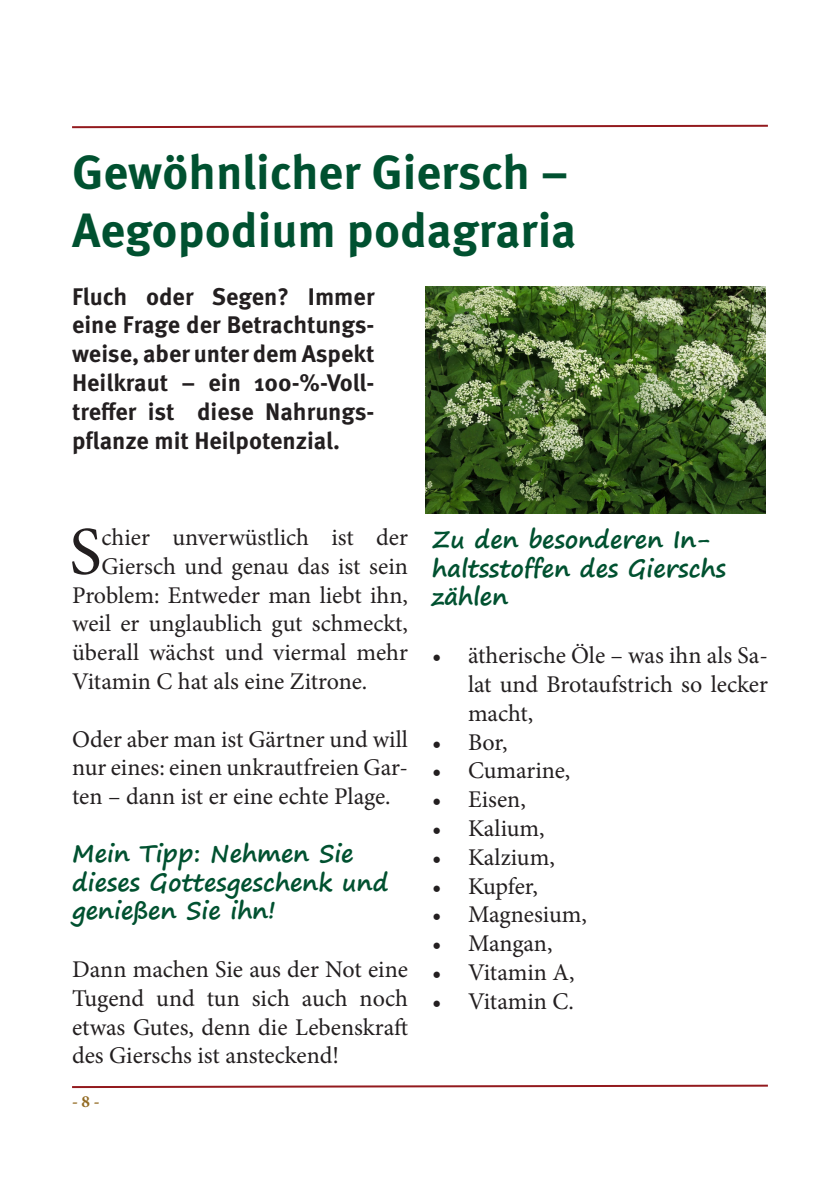
<style>
.page{position:relative;width:840px;height:1191px;background:#fff}
.page>*{position:absolute;margin:0;border:0;box-sizing:border-box;transform-origin:0 0}
.t1{font:68.4px "Minion Pro";color:#231f20}
.t2{font:700 48px/57.6px "Meta OT";color:#005130}
.t3{font:24px/28.8px "Minion Pro";color:#231f20;text-align:justify}
.t4{font:700 24px/28.8px "Meta OT";color:#231f20;text-align:justify}
.t5{font:700 24px/28.8px "Segoe Print";color:#005130}
.t6{font:700 17px "Minion Pro";color:#926a22}
</style>
<div class="page">
<svg style="left:72px;top:124px;width:696px;height:5px"></svg>
<svg style="left:72px;top:1084px;width:696px;height:5px"></svg>
<img style="left:425px;top:286px;width:340px;height:227px">
<p class="t2" style="left:72px;top:144px;width:505px">Gewöhnlicher Giersch –<br>Aegopodium podagraria</p>
<p class="t4" style="left:72px;top:282px;width:304px">Fluch oder Segen? Immer eine Frage der Betrachtungs&shy;weise, aber unter dem Aspekt Heilkraut – ein 100-%-Voll&shy;treffer ist diese Nahrungs&shy;pflanze mit Heilpotenzial.</p>
<p class="t1" style="left:69px;top:506px;width:34px">S</p>
<p class="t3" style="left:102px;top:523px;width:308px">chier unverwüstlich ist der</p>
<p class="t3" style="left:102px;top:552px;width:308px">Giersch und genau das ist sein</p>
<p class="t3" style="left:72px;top:580px;width:337px">Problem: Entweder man liebt ihn,</p>
<p class="t3" style="left:72px;top:609px;width:337px">weil er unglaublich gut schmeckt,</p>
<p class="t3" style="left:72px;top:638px;width:337px">überall wächst und viermal mehr</p>
<p class="t3" style="left:72px;top:667px;width:297px">Vitamin C hat als eine Zitrone.</p>
<p class="t3" style="left:72px;top:724px;width:337px">Oder aber man ist Gärtner und will nur eines: einen unkrautfreien Gar&shy;ten – dann ist er eine echte Plage.</p>
<p class="t5" style="left:72px;top:838px;width:318px">Mein Tipp: Nehmen Sie dieses Gottesgeschenk und genießen Sie ihn!</p>
<p class="t3" style="left:72px;top:955px;width:337px">Dann machen Sie aus der Not eine Tugend und tun sich auch noch etwas Gutes, denn die Lebenskraft des Gierschs ist ansteckend!</p>
<p class="t6" style="left:72px;top:1089px;width:29px">- 8 -</p>
<p class="t5" style="left:432px;top:524px;width:295px">Zu den besonderen In&shy;haltsstoffen des Gierschs zählen</p>
<p class="t3" style="left:468px;top:641px;width:301px;text-indent:-36px">• ätherische Öle – was ihn als Sa&shy;lat und Brotaufstrich so lecker macht,</p>
<p class="t3" style="left:432px;top:727px;width:77px">• Bor,</p>
<p class="t3" style="left:432px;top:756px;width:140px">• Cumarine,</p>
<p class="t3" style="left:432px;top:785px;width:95px">• Eisen,</p>
<p class="t3" style="left:432px;top:814px;width:114px">• Kalium,</p>
<p class="t3" style="left:432px;top:842px;width:124px">• Kalzium,</p>
<p class="t3" style="left:432px;top:871px;width:107px">• Kupfer,</p>
<p class="t3" style="left:432px;top:900px;width:156px">• Magnesium,</p>
<p class="t3" style="left:432px;top:929px;width:122px">• Mangan,</p>
<p class="t3" style="left:432px;top:958px;width:144px">• Vitamin A,</p>
<p class="t3" style="left:432px;top:986px;width:143px">• Vitamin C.</p>
</div>
